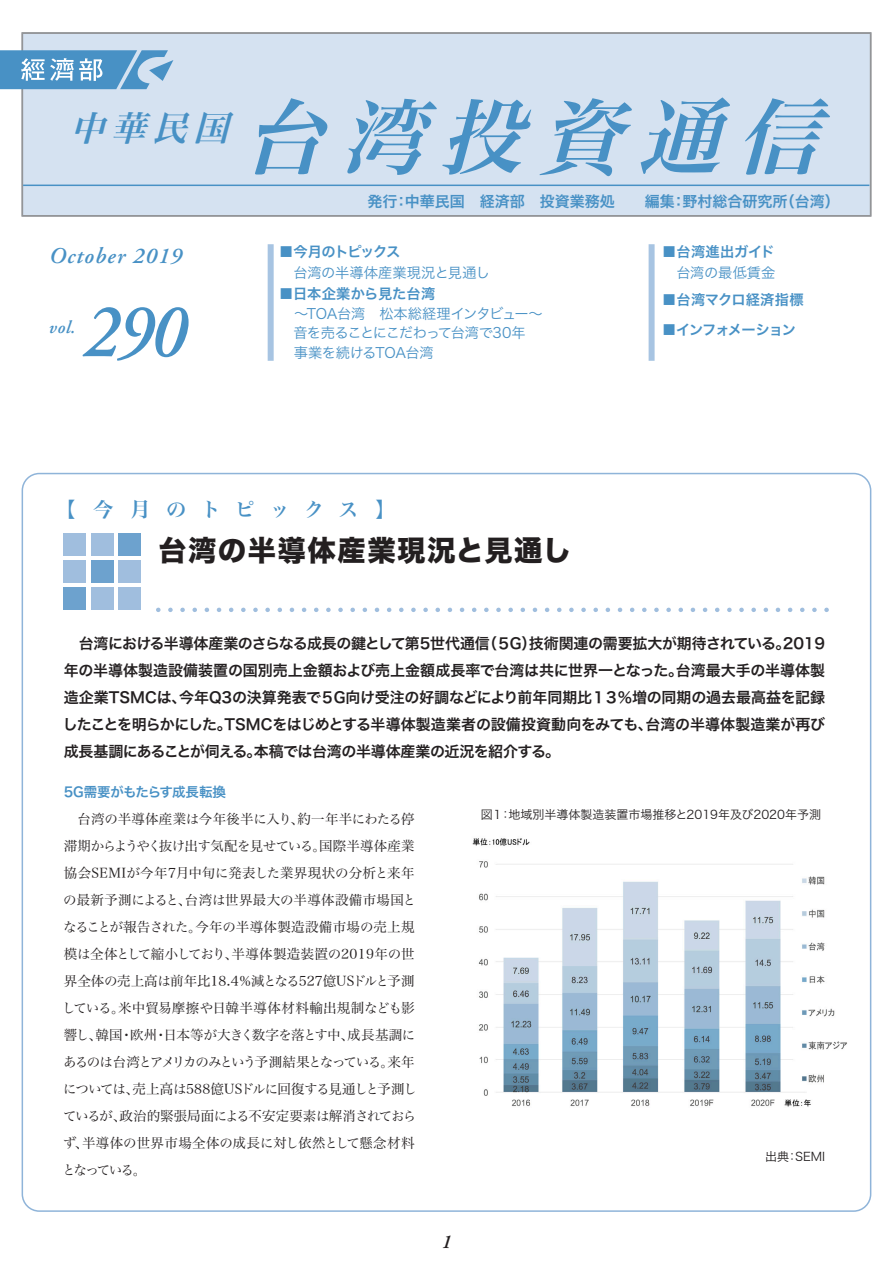
<style>
.page{position:relative;width:893px;height:1263px;background:#fff}
.page>*{position:absolute;margin:0;border:0;box-sizing:border-box;transform-origin:0 0}
.t1{font:italic 82.5px "Hira Min Pro W6";color:#4891c5}
.t2{font:italic 600 76.5px "Adobe Garamond Pro";color:#4891c5;scale:.9 1}
.t3{font:italic 34.5px "Hira Min Pro W6";color:#4891c5}
.t4{font:28.5px "Hira Kaku Std W8";letter-spacing:.05em;color:#231f20}
.t5{font:italic 600 22.5px "Adobe Garamond Pro";letter-spacing:.05em;color:#4891c5}
.t6{font:20.25px "Hira Min Pro W6";letter-spacing:.695em;color:#4891c5}
.t7{font:italic 600 19.5px "Adobe Garamond Pro";color:#231f20}
.t8{font:italic 600 18px "Adobe Garamond Pro";color:#4891c5}
.t9{font:15px/27px "Hira Kaku Pro W6";letter-spacing:-.015em;color:#231f20;text-align:justify}
.t10{font:15px "Hira Kaku Pro N W6";color:#4891c5}
.t11{font:14.25px "Hira Kaku Pro W3";letter-spacing:-.025em;color:#4891c5}
.t12{font:14.25px "Hira Kaku Pro W6";color:#4891c5}
.t13{font:14.25px "Hira Kaku Pro W3";letter-spacing:-.06em;color:#4891c5}
.t14{font:14.25px "Hira Kaku Pro W3";letter-spacing:-.005em;color:#4891c5}
.t15{font:14.25px "Hira Kaku Pro W6";letter-spacing:.015em;color:#4891c5}
.t16{font:14.25px "Hira Kaku Pro W6";letter-spacing:-.075em;color:#4891c5}
.t17{font:14.25px "Hira Kaku Pro W6";letter-spacing:-.09em;color:#4891c5}
.t18{font:13.5px/27px "Hira Min Pro W3";letter-spacing:-.01em;color:#231f20}
.t19{font:13.5px "Hira Kaku Pro W6";letter-spacing:-.015em;color:#4891c5}
.t20{font:12px "Hira Kaku Pro W3";color:#231f20}
</style>
<div class="page">
<div style="left:22px;top:32px;width:849px;height:185px;background:#d5e2f1"></div>
<div style="left:22px;top:32px;width:849px;height:185px;border:2px solid #939598"></div>
<hr style="left:23px;top:185px;width:846px;height:1px;background:#4891c5">
<svg style="left:0;top:50px;width:173px;height:39px"></svg>
<div style="left:649px;top:244px;width:6px;height:117px;background:#a7c4e2"></div>
<svg style="left:158px;top:608px;width:671px;height:4px"></svg>
<div style="left:268px;top:244px;width:6px;height:117px;background:#a7c4e2"></div>
<div style="left:64px;top:588px;width:22px;height:22px;background:#6da2ce"></div>
<div style="left:64px;top:560px;width:22px;height:23px;background:#a0bede"></div>
<div style="left:64px;top:533px;width:22px;height:22px;background:#a0bede"></div>
<div style="left:91px;top:588px;width:22px;height:22px;background:#a0bede"></div>
<div style="left:91px;top:560px;width:22px;height:23px;background:#6da2ce"></div>
<div style="left:91px;top:533px;width:22px;height:22px;background:#a0bede"></div>
<div style="left:118px;top:588px;width:22px;height:22px;background:#a0bede"></div>
<div style="left:118px;top:560px;width:22px;height:23px;background:#a0bede"></div>
<div style="left:118px;top:533px;width:22px;height:22px;background:#6da2ce"></div>
<img style="left:472px;top:838px;width:375px;height:269px">
<h3 class="t3" style="left:70px;top:97px;width:175px">中華民国</h3>
<h1 class="t1" style="left:241px;top:64px;width:615px">台湾投資通信</h1>
<p class="t10" style="left:368px;top:188px;width:474px">発行：中華民国　経済部　投資業務処　　編集：野村総合研究所（台湾）</p>
<h3 class="t5" style="left:49px;top:243px;width:135px">October 2019</h3>
<h3 class="t8" style="left:49px;top:316px;width:28px">vol.</h3>
<h2 class="t2" style="left:84px;top:288px;width:115px">290</h2>
<p class="t17" style="left:279px;top:239px;width:123px">■今月のトピックス</p>
<p class="t14" style="left:294px;top:260px;width:198px">台湾の半導体産業現況と見通し</p>
<p class="t12" style="left:279px;top:281px;width:158px">■日本企業から見た台湾</p>
<p class="t11" style="left:294px;top:301px;width:250px">～TOA台湾　松本総経理インタビュー～</p>
<p class="t13" style="left:294px;top:320px;width:234px">音を売ることにこだわって台湾で30年</p>
<p class="t11" style="left:279px;top:339px;width:156px">　事業を続けるTOA台湾</p>
<p class="t12" style="left:662px;top:239px;width:114px">■台湾進出ガイド</p>
<p class="t11" style="left:676px;top:260px;width:100px">台湾の最低賃金</p>
<p class="t15" style="left:662px;top:287px;width:143px">■台湾マクロ経済指標</p>
<p class="t16" style="left:662px;top:317px;width:135px">■インフォメーション</p>
<h3 class="t6" style="left:56px;top:491px;width:341px">【今月のトピックス】</h3>
<h3 class="t4" style="left:158px;top:534px;width:414px">台湾の半導体産業現況と見通し</h3>
<p class="t9" style="left:63px;top:629px;width:764px">　台湾における半導体産業のさらなる成長の鍵として第5世代通信（５G）技術関連の需要拡大が期待されている。2019年の半導体製造設備装置の国別売上金額および売上金額成長率で台湾は共に世界一となった。台湾最大手の半導体製造企業TSMCは、今年Q3の決算発表で５G向け受注の好調などにより前年同期比１３％増の同期の過去最高益を記録したことを明らかにした。TSMCをはじめとする半導体製造業者の設備投資動向をみても、台湾の半導体製造業が再び成長基調にあることが伺える。本稿では台湾の半導体産業の近況を紹介する。</p>
<p class="t19" style="left:64px;top:779px;width:164px">5G需要がもたらす成長転換</p>
<p class="t18" style="left:62px;top:804px;width:356px">　台湾の半導体産業は今年後半に入り、約一年半にわたる停滞期からようやく抜け出す気配を見せている。国際半導体産業協会SEMIが今年7月中旬に発表した業界現状の分析と来年の最新予測によると、台湾は世界最大の半導体設備市場国となることが報告された。今年の半導体製造設備市場の売上規模は全体として縮小しており、半導体製造装置の2019年の世界全体の売上高は前年比18.4％減となる527億USドルと予測している。米中貿易摩擦や日韓半導体材料輸出規制なども影響し、韓国・欧州・日本等が大きく数字を落とす中、成長基調にあるのは台湾とアメリカのみという予測結果となっている。来年については、売上高は588億USドルに回復する見通しと予測しているが、政治的緊張局面による不安定要素は解消されておらず、半導体の世界市場全体の成長に対し依然として懸念材料となっている。</p>
<h3 class="t7" style="left:442px;top:1230px;width:11px">1</h3>
<p class="t20" style="left:481px;top:804px;width:342px">図１：地域別半導体製造装置市場推移と2019年及び2020年予測</p>
<p class="t20" style="left:765px;top:1146px;width:61px">出典：SEMI</p>
</div>
